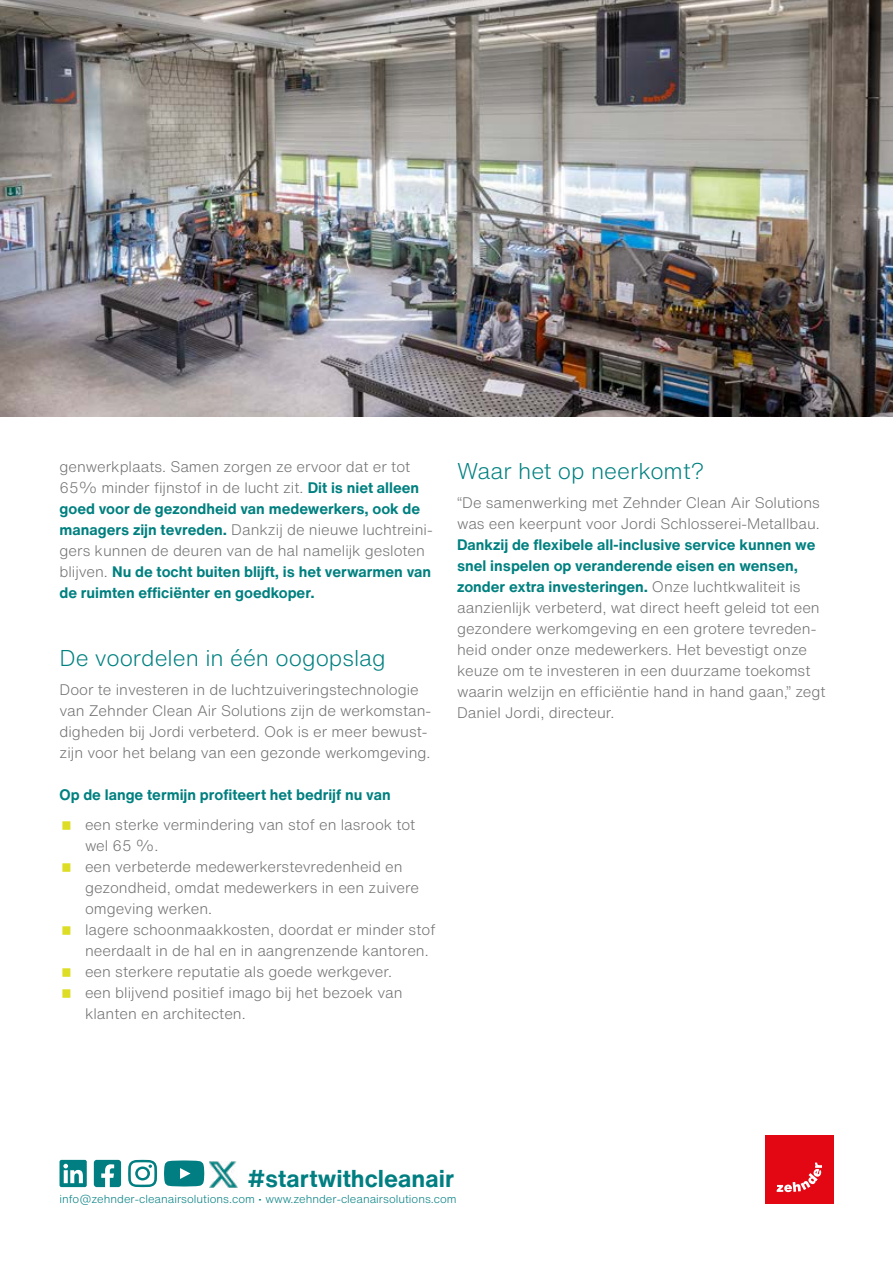
<style>
.page{position:relative;width:893px;height:1263px;background:#fff}
.page>*{position:absolute;margin:0;border:0;box-sizing:border-box;transform-origin:0 0}
.t1{font:700 24px "Helvetica Now Text";color:#007e81}
.t2{font:300 22.5px "Helvetica Now Text";color:#008080}
.t3{font:300 15px/21px "Helvetica Now Text";color:#706f6f}
.t4{font:700 15px "Helvetica Now Text";color:#008080}
.t5{font:300 11.4px "Helvetica Now Text";color:#007e81}
.s1{font-weight:700;color:#008080}
</style>
<div class="page">
<img style="left:0;top:0;width:893px;height:417px">
<svg style="left:60px;top:1160px;width:27px;height:27px"></svg>
<svg style="left:128px;top:1160px;width:29px;height:27px"></svg>
<svg style="left:94px;top:1160px;width:27px;height:27px"></svg>
<svg style="left:164px;top:1160px;width:40px;height:26px"></svg>
<img style="left:209px;top:1162px;width:28px;height:25px">
<div style="left:765px;top:1135px;width:68px;height:68px;background:#e30613"></div>
<svg style="left:777px;top:1162px;width:45px;height:30px"></svg>
<p class="t3" style="left:60px;top:456px;width:375px">genwerkplaats. Samen zorgen ze ervoor dat er tot 65% minder fijnstof in de lucht zit. <span class="s1">Dit is niet alleen goed voor de gezondheid van medewerkers, ook de managers zijn tevreden.</span> Dankzij de nieuwe luchtreini&shy;gers kunnen de deuren van de hal namelijk gesloten blijven. <span class="s1">Nu de tocht buiten blijft, is het verwarmen van de ruimten efficiënter en goedkoper.</span></p>
<h2 class="t2" style="left:60px;top:641px;width:328px">De voordelen in één oogopslag</h2>
<p class="t3" style="left:60px;top:679px;width:373px">Door te investeren in de luchtzuiveringstechnologie van Zehnder Clean Air Solutions zijn de werkomstan&shy;digheden bij Jordi verbeterd. Ook is er meer bewust&shy;zijn voor het belang van een gezonde werkomgeving.</p>
<p class="t4" style="left:60px;top:784px;width:333px">Op de lange termijn profiteert het bedrijf nu van</p>
<p class="t3" style="left:85px;top:813px;width:352px">een sterke vermindering van stof en lasrook tot wel 65 %.<br>een verbeterde medewerkerstevredenheid en gezondheid, omdat medewerkers in een zuivere omgeving werken.<br>lagere schoonmaakkosten, doordat er minder stof neerdaalt in de hal en in aangrenzende kantoren. een sterkere reputatie als goede werkgever.<br>een blijvend positief imago bij het bezoek van klanten en architecten.</p>
<h2 class="t2" style="left:457px;top:454px;width:249px">Waar het op neerkomt?</h2>
<p class="t3" style="left:457px;top:492px;width:364px">“De samenwerking met Zehnder Clean Air Solutions was een keerpunt voor Jordi Schlosserei-Metallbau.</p>
<p class="t3" style="left:457px;top:534px;width:370px"><span class="s1">Dankzij de flexibele all-inclusive service kunnen we snel inspelen op veranderende eisen en wensen, zonder extra investeringen.</span> Onze luchtkwaliteit is aanzienlijk verbeterd, wat direct heeft geleid tot een gezondere werkomgeving en een grotere tevreden&shy;heid onder onze medewerkers. Het bevestigt onze keuze om te investeren in een duurzame toekomst waarin welzijn en efficiëntie hand in hand gaan,” zegt Daniel Jordi, directeur.</p>
<h1 class="t1" style="left:248px;top:1160px;width:208px">#startwithcleanair</h1>
<p class="t5" style="left:60px;top:1190px;width:399px">info@zehnder-cleanairsolutions.com • www.zehnder-cleanairsolutions.com</p>
</div>
